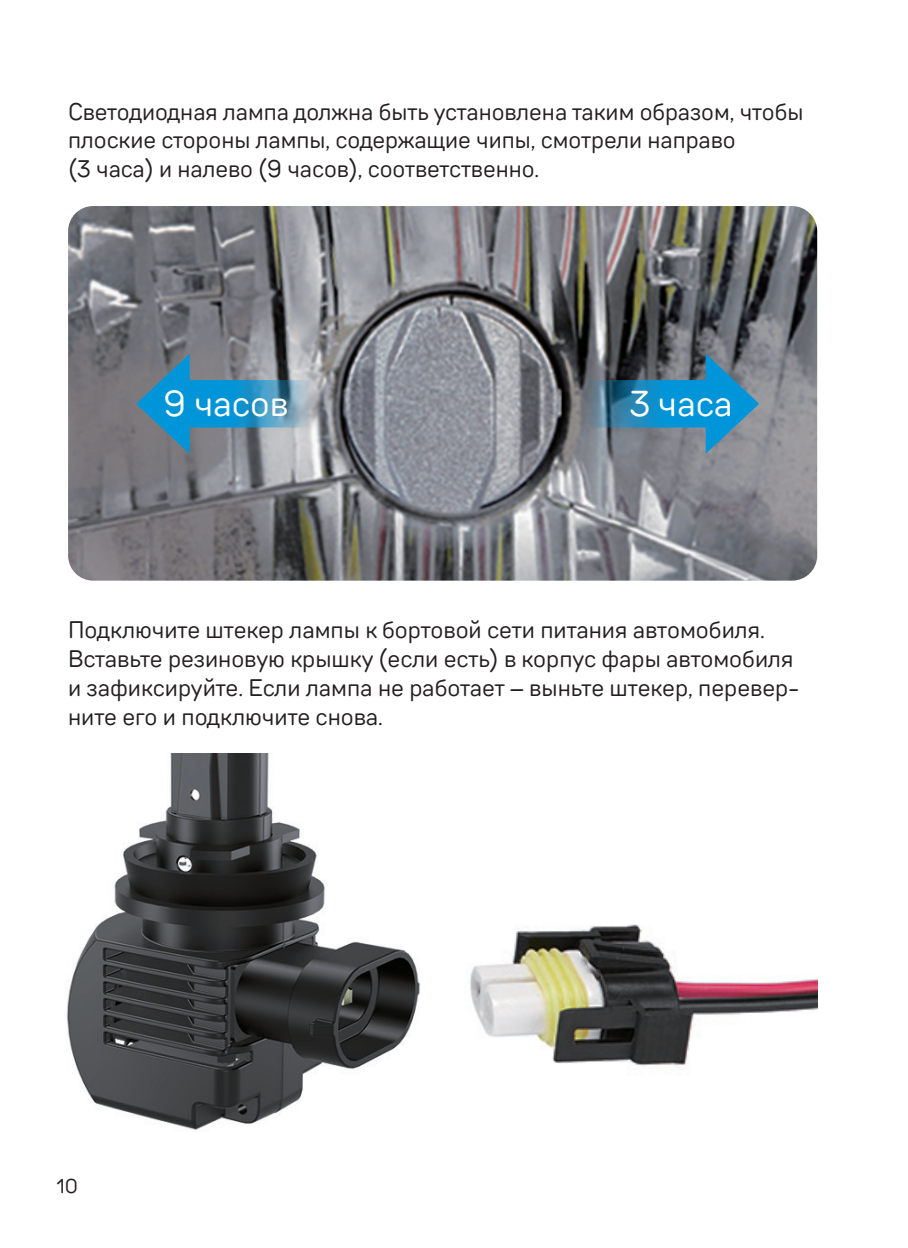
<style>
.page{position:relative;width:908px;height:1248px;background:#fff}
.page>*{position:absolute;margin:0;border:0;box-sizing:border-box;transform-origin:0 0}
.Подпись_фото{font:36px "TT Rounds Neue";color:#fff}
.Основной{font:24px/28.8px "TT Rounds Neue";color:#231f20}
.t1{font:20px "TT Rounds Neue";color:#231f20}
</style>
<div class="page">
<img style="left:68px;top:206px;width:748px;height:374px">
<svg style="left:582px;top:353px;width:176px;height:101px;background:#447d9a"></svg>
<svg style="left:136px;top:353px;width:176px;height:101px;background:#5990ac"></svg>
<img style="left:66px;top:753px;width:355px;height:377px">
<img style="left:470px;top:924px;width:346px;height:142px">
<p class="Основной" style="left:68px;top:96px;width:736px">Светодиодная лампа должна быть установлена таким образом, чтобы плоские стороны лампы, содержащие чипы, смотрели направо<br>(3 часа) и налево (9 часов), соответственно.</p>
<p class="Подпись_фото" style="left:163px;top:379px;width:126px">9 часов</p>
<p class="Подпись_фото" style="left:629px;top:379px;width:104px">3 часа</p>
<p class="Основной" style="left:68px;top:615px;width:732px">Подключите штекер лампы к бортовой сети питания автомобиля.<br>Вставьте резиновую крышку (если есть) в корпус фары автомобиля и зафиксируйте. Если лампа не работает – выньте штекер, перевер&shy;ните его и подключите снова.</p>
<p class="t1" style="left:57px;top:1172px;width:23px">10</p>
</div>
